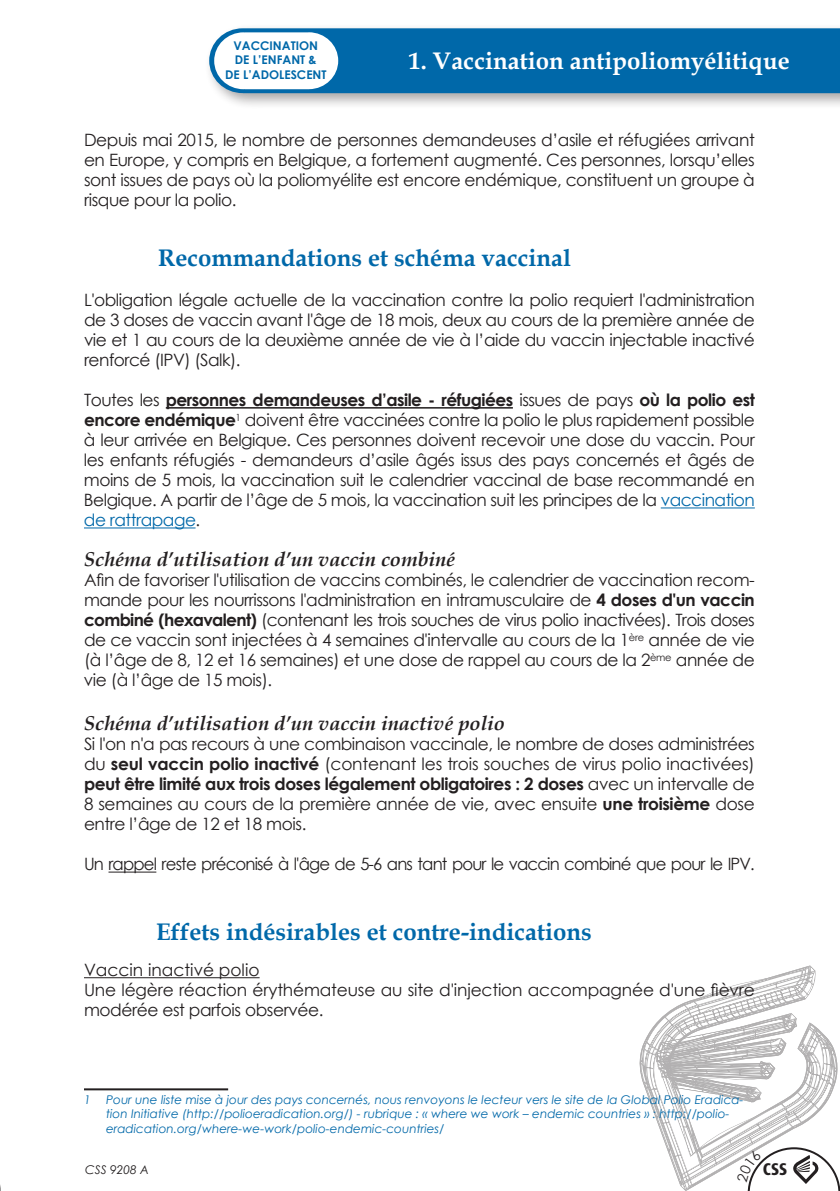
<style>
.page{position:relative;width:840px;height:1191px;background:#fff}
.page>*{position:absolute;margin:0;border:0;box-sizing:border-box;transform-origin:0 0}
.t1{font:700 24px "Book Antiqua";color:#0068a9}
.t2{font:700 24px "Book Antiqua";color:#fff}
.t3{font:italic 700 20px "Book Antiqua";color:#231f20}
.t4{font:17px/20px "Century Gothic";letter-spacing:-.025em;color:#231f20;text-align:justify}
.t5{font:17px "Century Gothic";letter-spacing:-.05em;color:#231f20}
.t6{font:700 17px "Dax";color:#231f20}
.t7{font:italic 12px/14.4px "Century Gothic";color:#0068a9}
.t8{font:700 12px/14.4px "Century Gothic";color:#0068a9;text-align:center}
.t9{font:italic 12px "Century Gothic";color:#231f20}
.s1{font-weight:700}
.s2{color:#0068a9}
</style>
<div class="page">
<div style="left:204px;top:23px;width:635px;height:87px;background:#231f20;opacity:.4"></div>
<div style="left:209px;top:28px;width:630px;height:65px;background:#0068a9"></div>
<svg style="left:214px;top:32px;width:124px;height:57px"></svg>
<hr style="left:166px;top:407px;width:346px;height:1px;background:#231f20">
<hr style="left:660px;top:507px;width:94px;height:1px;background:#0068a9">
<hr style="left:84px;top:527px;width:111px;height:1px;background:#0068a9">
<hr style="left:108px;top:871px;width:48px;height:1px;background:#231f20">
<hr style="left:84px;top:977px;width:175px;height:1px;background:#231f20">
<hr style="left:84px;top:1088px;width:144px;height:2px;background:#231f20">
<svg style="left:639px;top:965px;width:200px;height:226px"></svg>
<p class="t8" style="left:225px;top:38px;width:103px">VACCINATION<br>DE L’ENFANT &amp;<br>DE L’ADOLESCENT</p>
<h1 class="t2" style="left:408px;top:44px;width:382px">1. Vaccination antipoliomyélitique</h1>
<p class="t4" style="left:84px;top:130px;width:672px">Depuis mai 2015, le nombre de personnes demandeuses d’asile et réfugiées arrivant en Europe, y compris en Belgique, a fortement augmenté. Ces personnes, lorsqu’elles sont issues de pays où la poliomyélite est encore endémique, constituent un groupe à risque pour la polio.</p>
<h1 class="t1" style="left:158px;top:242px;width:414px">Recommandations et schéma vaccinal</h1>
<p class="t4" style="left:84px;top:290px;width:672px">L'obligation légale actuelle de la vaccination contre la polio requiert l'administration de 3 doses de vaccin avant l'âge de 18 mois, deux au cours de la première année de vie et 1 au cours de la deuxième année de vie à l’aide du vaccin injectable inactivé renforcé (IPV) (Salk).</p>
<p class="t4" style="left:84px;top:390px;width:672px">Toutes les <span class="s1">personnes demandeuses d’asile - réfugiées</span> issues de pays <span class="s1">où la polio est encore endémique</span><sup>1</sup> doivent être vaccinées contre la polio le plus rapidement possible à leur arrivée en Belgique. Ces personnes doivent recevoir une dose du vaccin. Pour les enfants réfugiés - demandeurs d’asile âgés issus des pays concernés et âgés de moins de 5 mois, la vaccination suit le calendrier vaccinal de base recommandé en Belgique. A partir de l’âge de 5 mois, la vaccination suit les principes de la <span class="s2">vaccination de rattrapage</span>.</p>
<p class="t3" style="left:84px;top:545px;width:372px">Schéma d’utilisation d’un vaccin combiné</p>
<p class="t4" style="left:84px;top:570px;width:672px">Afin de favoriser l'utilisation de vaccins combinés, le calendrier de vaccination recom&shy;mande pour les nourrissons l'administration en intramusculaire de <span class="s1">4 doses d'un vaccin combiné (hexavalent)</span> (contenant les trois souches de virus polio inactivées). Trois doses de ce vaccin sont injectées à 4 semaines d'intervalle au cours de la 1<sup>ère</sup> année de vie (à l’âge de 8, 12 et 16 semaines) et une dose de rappel au cours de la 2<sup>ème</sup> année de vie (à l’âge de 15 mois).</p>
<p class="t3" style="left:84px;top:709px;width:422px">Schéma d’utilisation d’un vaccin inactivé polio</p>
<p class="t4" style="left:84px;top:734px;width:672px">Si l'on n'a pas recours à une combinaison vaccinale, le nombre de doses administrées du <span class="s1">seul vaccin polio inactivé</span> (contenant les trois souches de virus polio inactivées) <span class="s1">peut être limité aux trois doses légalement obligatoires : 2 doses</span> avec un intervalle de 8 semaines au cours de la première année de vie, avec ensuite <span class="s1">une troisième</span> dose entre l’âge de 12 et 18 mois.</p>
<p class="t5" style="left:84px;top:852px;width:672px">Un rappel reste préconisé à l'âge de 5-6 ans tant pour le vaccin combiné que pour le IPV.</p>
<h1 class="t1" style="left:156px;top:915px;width:437px">Effets indésirables et contre-indications</h1>
<p class="t4" style="left:84px;top:959px;width:672px;text-align:left">Vaccin inactivé polio<br>Une légère réaction érythémateuse au site d'injection accompagnée d'une fièvre modérée est parfois observée.</p>
<p class="t7" style="left:84px;top:1092px;width:8px">1</p>
<p class="t7" style="left:106px;top:1092px;width:638px">Pour une liste mise à jour des pays concernés, nous renvoyons le lecteur vers le site de la Global Polio Eradica&shy;tion Initiative (http://polioeradication.org/) - rubrique : « where we work – endemic countries » : http://polio&shy;eradication.org/where-we-work/polio-endemic-countries/</p>
<p class="t9" style="left:85px;top:1161px;width:65px">CSS 9208 A</p>
<p class="t6" style="left:762px;top:1159px;width:26px">CSS</p>
</div>
